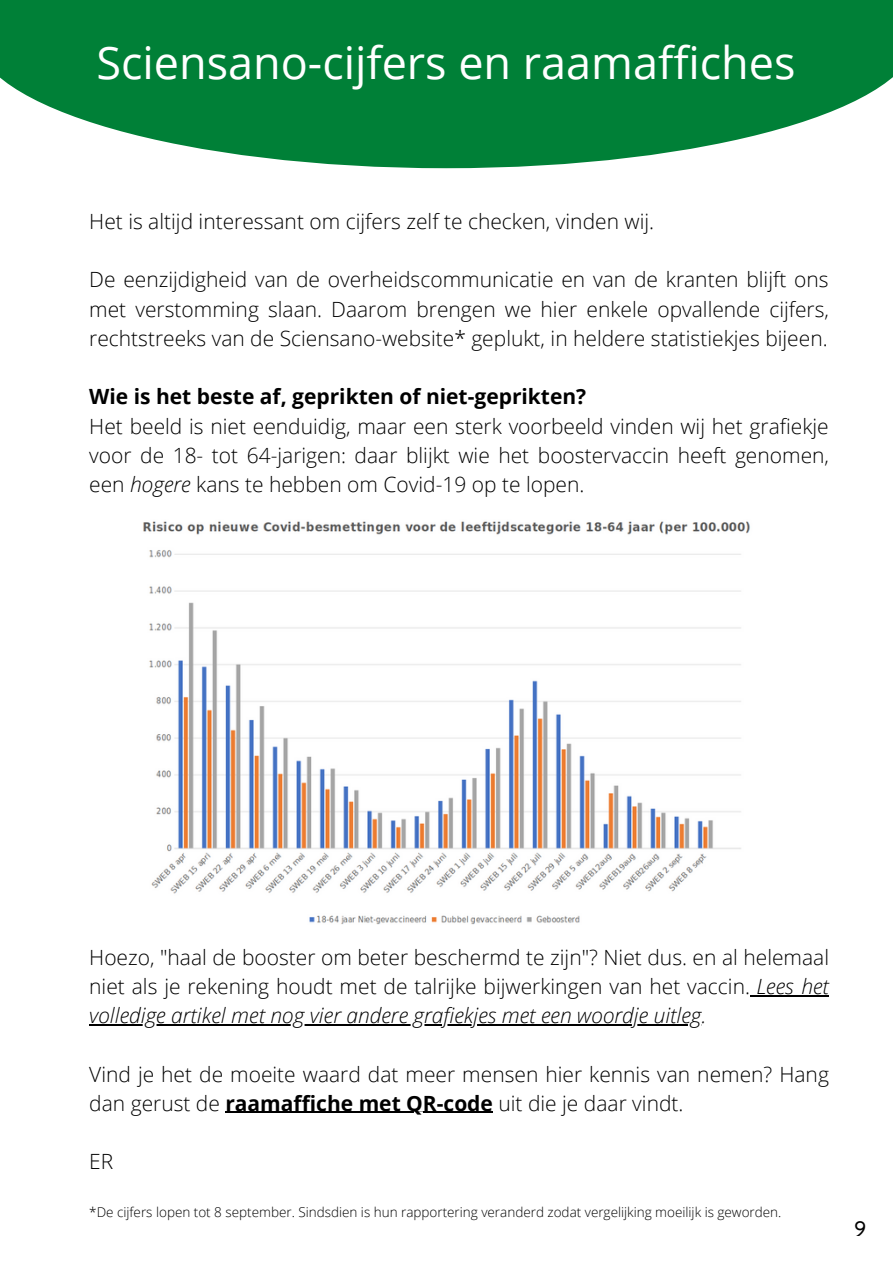
<style>
.page{position:relative;width:893px;height:1264px;background:#fff}
.page>*{position:absolute;margin:0;border:0;box-sizing:border-box;transform-origin:0 0}
.t1{font:45px "Open Sans";color:#fff}
.t2{font:300 21px/29.2px "Open Sans";color:#000;text-align:justify}
.t3{font:700 21px "Open Sans";color:#000}
.t4{font:21px "Munken Sans";color:#000}
.t5{font:300 13.5px "Open Sans";color:#000}
.s1{font-style:italic}
.s2{font-weight:700}
</style>
<div class="page">
<svg style="left:0;top:0;width:892px;height:168px;background:#259254"></svg>
<img style="left:143px;top:521px;width:607px;height:403px">
<hr style="left:756px;top:994px;width:72px;height:2px;background:#000">
<hr style="left:89px;top:1024px;width:612px;height:1px;background:#000">
<hr style="left:225px;top:1111px;width:268px;height:2px;background:#000">
<h1 class="t1" style="left:96px;top:31px;width:700px">Sciensano-cijfers en raamaffiches</h1>
<p class="t2" style="left:89px;top:206px;width:566px">Het is altijd interessant om cijfers zelf te checken, vinden wij.</p>
<p class="t2" style="left:89px;top:264px;width:741px">De eenzijdigheid van de overheidscommunicatie en van de kranten blijft ons met verstomming slaan. Daarom brengen we hier enkele opvallende cijfers, rechtstreeks van de Sciensano-website* geplukt, in heldere statistiekjes bijeen.</p>
<p class="t3" style="left:89px;top:382px;width:498px">Wie is het beste af, geprikten of niet-geprikten?</p>
<p class="t2" style="left:89px;top:411px;width:741px">Het beeld is niet eenduidig, maar een sterk voorbeeld vinden wij het grafiekje voor de 18- tot 64-jarigen: daar blijkt wie het boostervaccin heeft genomen, een <span class="s1">hogere</span> kans te hebben om Covid-19 op te lopen.</p>
<p class="t2" style="left:89px;top:941px;width:741px">Hoezo, "haal de booster om beter beschermd te zijn"? Niet dus. en al helemaal niet als je rekening houdt met de talrijke bijwerkingen van het vaccin. <span class="s1">Lees het volledige artikel met nog vier andere grafiekjes met een woordje uitleg.</span></p>
<p class="t2" style="left:89px;top:1058px;width:741px">Vind je het de moeite waard dat meer mensen hier kennis van nemen? Hang dan gerust de <span class="s2">raamaffiche met QR-code</span> uit die je daar vindt.</p>
<p class="t2" style="left:89px;top:1146px;width:26px">ER</p>
<p class="t5" style="left:89px;top:1202px;width:693px">*De cijfers lopen tot 8 september. Sindsdien is hun rapportering veranderd zodat vergelijking moeilijk is geworden.</p>
<p class="t4" style="left:854px;top:1215px;width:14px">9</p>
</div>
